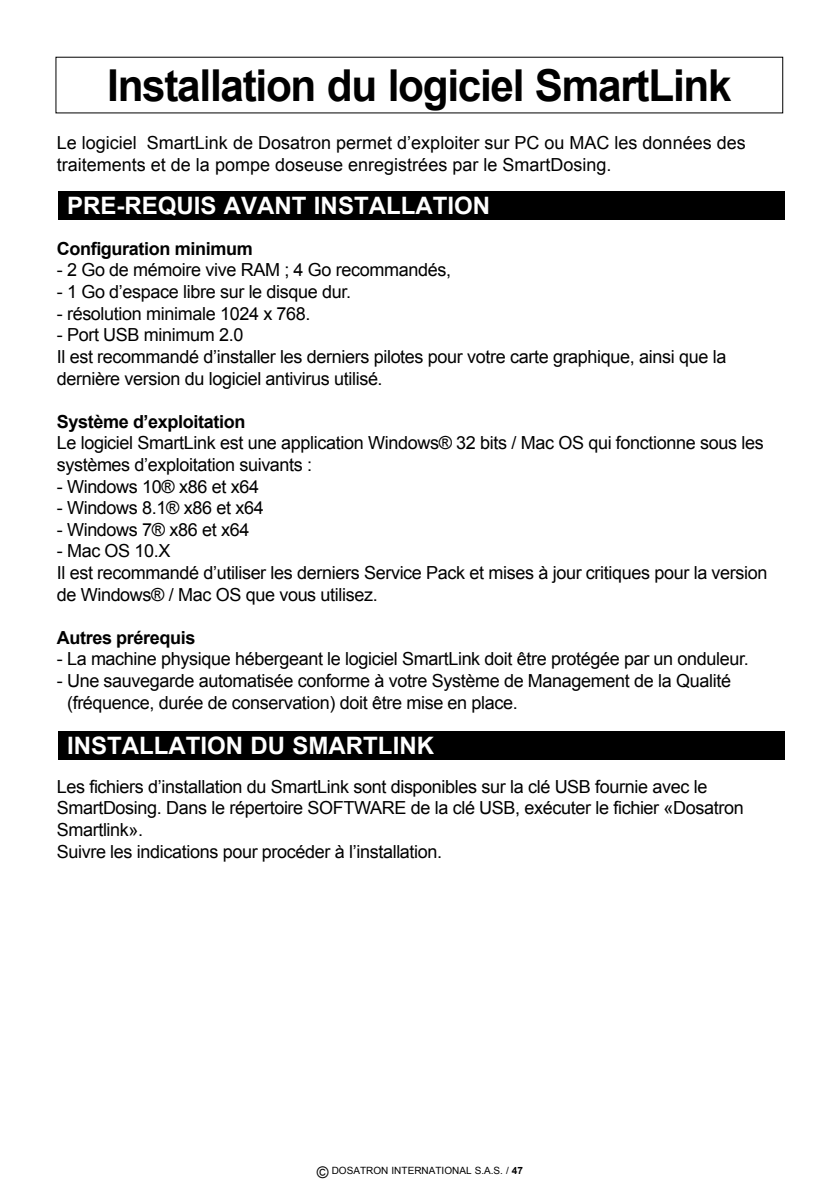
<style>
.page{position:relative;width:840px;height:1191px;background:#fff}
.page>*{position:absolute;margin:0;border:0;box-sizing:border-box;transform-origin:0 0}
.t1{font:700 44px "Arial";letter-spacing:-.03em;color:#000;scale:.96 1}
.t2{font:700 24px "Arial";color:#fff}
.t3{font:18px/21.6px "Arial";letter-spacing:-.02em;color:#000}
.t4{font:18px/21.6px "Arial";color:#000}
.t5{font:700 18px "Arial";letter-spacing:-.02em;color:#000}
.t6{font:10px "Arial";color:#000}
.s1{font-size:16px}
.s2{font-weight:700}
</style>
<div class="page">
<div style="left:58px;top:191px;width:726px;height:28px;background:#000"></div>
<div style="left:58px;top:731px;width:726px;height:28px;background:#000"></div>
<h1 class="t1" style="left:107px;top:57px;width:651px">Installation du logiciel SmartLink</h1>
<p class="t4" style="left:57px;top:132px;width:690px">Le logiciel SmartLink de Dosatron permet d’exploiter sur PC ou MAC les données des traitements et de la pompe doseuse enregistrées par le SmartDosing.</p>
<h2 class="t2" style="left:67px;top:189px;width:424px">PRE-REQUIS AVANT INSTALLATION</h2>
<p class="t5" style="left:57px;top:237px;width:197px">Configuration minimum</p>
<p class="t3" style="left:57px;top:259px;width:395px">- 2 Go de mémoire vive RAM ; 4 Go recommandés,</p>
<p class="t3" style="left:57px;top:281px;width:296px">- 1 Go d’espace libre sur le disque dur.</p>
<p class="t3" style="left:57px;top:303px;width:255px">- résolution minimale 1024 x 768.</p>
<p class="t3" style="left:57px;top:324px;width:670px">- Port USB minimum 2.0<br>Il est recommandé d’installer les derniers pilotes pour votre carte graphique, ainsi que la dernière version du logiciel antivirus utilisé.</p>
<p class="t5" style="left:57px;top:409px;width:190px">Système d’exploitation</p>
<p class="t3" style="left:57px;top:432px;width:708px">Le logiciel SmartLink est une application Windows® 32 bits / Mac OS qui fonctionne sous les systèmes d’exploitation suivants :</p>
<p class="t3" style="left:57px;top:475px;width:204px">- Windows 10® x86 et x64</p>
<p class="t3" style="left:57px;top:497px;width:208px">- Windows 8.1® x86 et x64</p>
<p class="t3" style="left:57px;top:519px;width:194px">- Windows 7® x86 et x64</p>
<p class="t3" style="left:57px;top:540px;width:712px">- Mac OS 10.X<br>Il est recommandé d’utiliser les derniers Service Pack et mises à jour critiques pour la version de Windows® / Mac OS que vous utilisez.</p>
<p class="t5" style="left:57px;top:625px;width:140px">Autres prérequis</p>
<p class="t3" style="left:57px;top:648px;width:693px">- La machine physique hébergeant le logiciel SmartLink doit être protégée par un onduleur.</p>
<p class="t3" style="left:67px;top:670px;width:665px;text-indent:-10px">- Une sauvegarde automatisée conforme à votre Système de Management de la Qualité (fréquence, durée de conservation) doit être mise en place.</p>
<h2 class="t2" style="left:67px;top:729px;width:368px">INSTALLATION DU SMARTLINK</h2>
<p class="t3" style="left:57px;top:775px;width:688px">Les fichiers d’installation du SmartLink sont disponibles sur la clé USB fournie avec le SmartDosing. Dans le répertoire SOFTWARE de la clé USB, exécuter le fichier «Dosatron Smartlink».<br>Suivre les indications pour procéder à l’installation.</p>
<p class="t6" style="left:317px;top:1164px;width:207px"><span class="s1">©</span> DOSATRON INTERNATIONAL S.A.S. / <span class="s2">47</span></p>
</div>
